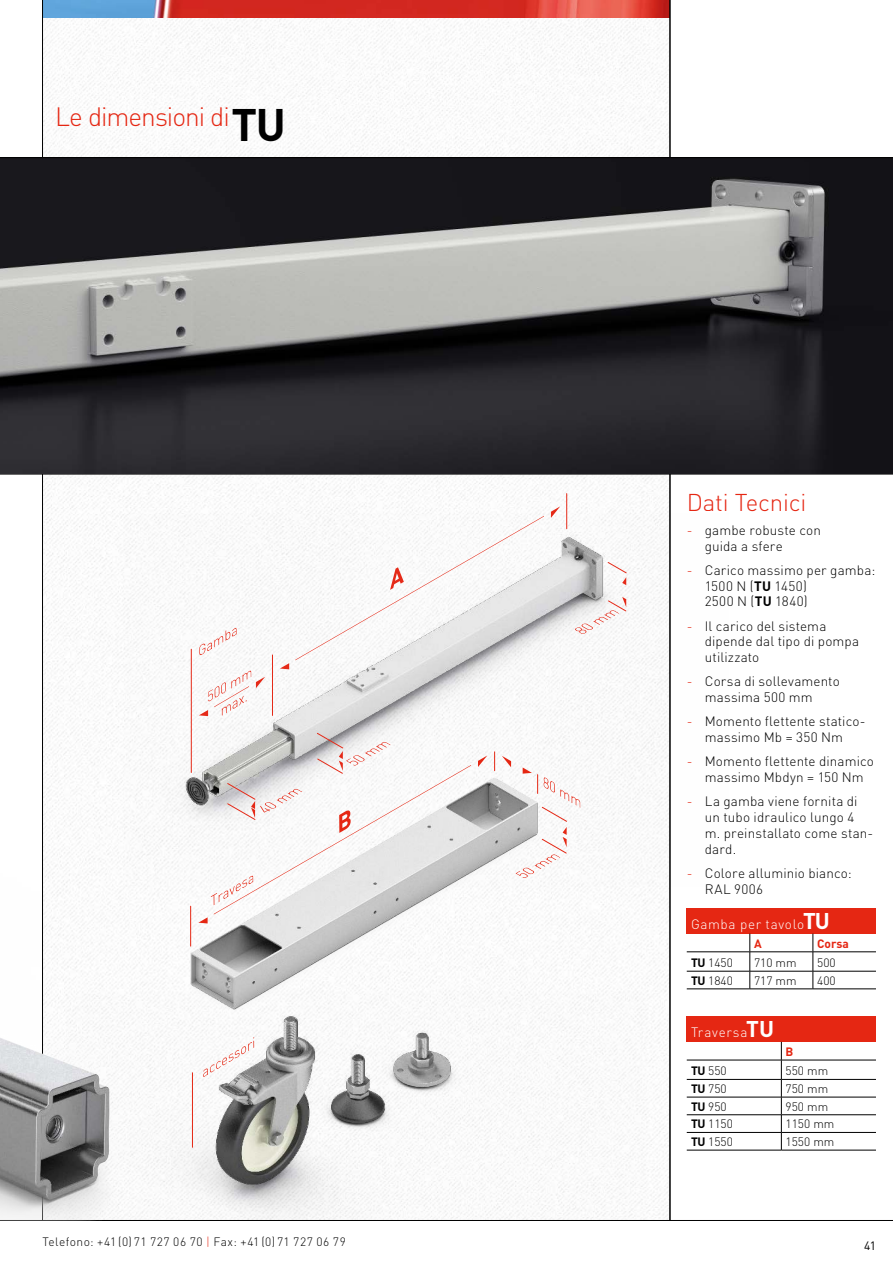
<style>
.page{position:relative;width:893px;height:1263px;background:#fff}
.page>*{position:absolute;margin:0;border:0;box-sizing:border-box;transform-origin:0 0}
.t1{font:300 26.25px "DIN Pro";letter-spacing:-.04em;color:#e52713}
.t2{font:300 24px "DIN Pro";letter-spacing:-.01em;color:#e52713}
.t3{font:300 13.5px/15.8px "DIN Pro";letter-spacing:.01em;color:#000}
.t4{font:300 13.5px "DIN Pro";letter-spacing:.05em;color:#fff}
.t5{font:300 12px "DIN Pro";color:#000}
.t6{font:300 12px "DIN Pro";letter-spacing:.035em;color:#000}
.t7{font:700 12px "DIN Pro";color:#e52713}
.t8{font:12px "DIN";color:#000}
.s1{font-weight:700;font-size:45px;color:#000}
.s2{color:#e52713}
.s3{font-weight:700}
.s4{font-weight:700;font-size:22.5px}
</style>
<div class="page">
<img style="left:43px;top:475px;width:627px;height:745px">
<img style="left:43px;top:17px;width:627px;height:140px">
<img style="left:43px;top:0;width:627px;height:17px">
<hr style="left:42px;top:0;width:1px;height:1220px;background:#000">
<hr style="left:0;top:1220px;width:893px;height:1px;background:#000">
<hr style="left:670px;top:0;width:1px;height:1221px;background:#000">
<hr style="left:0;top:474px;width:893px;height:1px;background:#000">
<img style="left:0;top:158px;width:893px;height:316px">
<hr style="left:0;top:157px;width:893px;height:1px;background:#000">
<img style="left:0;top:609px;width:123px;height:611px">
<div style="left:687px;top:908px;width:189px;height:26px;background:#e52713"></div>
<svg style="left:813px;top:934px;width:1px;height:54px"></svg>
<hr style="left:687px;top:951px;width:63px;height:1px;background:#000">
<hr style="left:750px;top:951px;width:63px;height:1px;background:#000">
<hr style="left:813px;top:951px;width:63px;height:1px;background:#000">
<hr style="left:687px;top:971px;width:63px;height:1px;background:#000">
<hr style="left:750px;top:971px;width:63px;height:1px;background:#000">
<svg style="left:750px;top:934px;width:1px;height:54px"></svg>
<hr style="left:813px;top:971px;width:63px;height:1px;background:#000">
<hr style="left:687px;top:988px;width:63px;height:1px;background:#000">
<hr style="left:750px;top:988px;width:63px;height:1px;background:#000">
<hr style="left:813px;top:988px;width:63px;height:1px;background:#000">
<div style="left:687px;top:1016px;width:189px;height:26px;background:#e52713"></div>
<hr style="left:687px;top:1150px;width:94px;height:1px;background:#000">
<hr style="left:781px;top:1150px;width:95px;height:1px;background:#000">
<hr style="left:687px;top:1060px;width:94px;height:1px;background:#000">
<hr style="left:781px;top:1060px;width:95px;height:1px;background:#000">
<hr style="left:687px;top:1079px;width:94px;height:1px;background:#000">
<hr style="left:781px;top:1079px;width:95px;height:1px;background:#000">
<hr style="left:687px;top:1097px;width:94px;height:1px;background:#000">
<hr style="left:781px;top:1097px;width:95px;height:1px;background:#000">
<hr style="left:687px;top:1114px;width:94px;height:1px;background:#000">
<hr style="left:781px;top:1114px;width:95px;height:1px;background:#000">
<hr style="left:687px;top:1132px;width:94px;height:1px;background:#000">
<hr style="left:781px;top:1132px;width:95px;height:1px;background:#000">
<svg style="left:781px;top:1042px;width:1px;height:108px"></svg>
<img style="left:123px;top:514px;width:548px;height:373px">
<img style="left:66px;top:991px;width:581px;height:230px">
<img style="left:86px;top:750px;width:498px;height:353px">
<svg style="left:203px;top:1037px;width:51px;height:40px"></svg>
<hr style="left:192px;top:1073px;width:1px;height:74px;background:#e52713">
<hr style="left:191px;top:649px;width:1px;height:123px;background:#e52a18">
<svg style="left:280px;top:663px;width:9px;height:6px"></svg>
<svg style="left:551px;top:506px;width:9px;height:12px"></svg>
<svg style="left:295px;top:516px;width:249px;height:144px"></svg>
<hr style="left:272px;top:655px;width:1px;height:60px;background:#e52a18">
<svg style="left:566px;top:493px;width:61px;height:141px"></svg>
<svg style="left:199px;top:628px;width:38px;height:27px"></svg>
<svg style="left:199px;top:671px;width:66px;height:45px"></svg>
<svg style="left:478px;top:755px;width:9px;height:12px"></svg>
<svg style="left:494px;top:752px;width:1px;height:19px"></svg>
<hr style="left:190px;top:906px;width:1px;height:40px;background:#e52713">
<svg style="left:198px;top:732px;width:273px;height:191px"></svg>
<svg style="left:502px;top:756px;width:78px;height:122px"></svg>
<h1 class="t1" style="left:55px;top:96px;width:232px">Le dimensioni di<span class="s1">TU</span></h1>
<h2 class="t2" style="left:687px;top:484px;width:121px">Dati Tecnici</h2>
<p class="t3" style="left:705px;top:521px;width:118px;text-indent:-18px"><span class="s2">-</span> gambe robuste con guida a sfere</p>
<p class="t3" style="left:705px;top:561px;width:172px;text-indent:-18px"><span class="s2">-</span> Carico massimo per gamba:<br>1500 N (<span class="s3">TU</span> 1450)<br>2500 N (<span class="s3">TU</span> 1840)</p>
<p class="t3" style="left:705px;top:617px;width:156px;text-indent:-18px"><span class="s2">-</span> Il carico del sistema dipende dal tipo di pompa utilizzato</p>
<p class="t3" style="left:705px;top:673px;width:136px;text-indent:-18px"><span class="s2">-</span> Corsa di sollevamento massima 500 mm</p>
<p class="t3" style="left:687px;top:713px;width:178px;text-align:center"><span class="s2">-</span> Momento flettente statico&shy;massimo Mb = 350 Nm</p>
<p class="t3" style="left:687px;top:753px;width:189px;text-align:center"><span class="s2">-</span> Momento flettente dinamico massimo Mbdyn = 150 Nm</p>
<p class="t3" style="left:705px;top:793px;width:170px;text-indent:-18px"><span class="s2">-</span> La gamba viene fornita di un tubo idraulico lungo 4 m. preinstallato come stan&shy;dard.</p>
<p class="t3" style="left:705px;top:864px;width:148px;text-indent:-18px"><span class="s2">-</span> Colore alluminio bianco:<br>RAL 9006</p>
<p class="t4" style="left:691px;top:914px;width:140px">Gamba per tavolo<span class="s4">TU</span></p>
<p class="t7" style="left:754px;top:933px;width:9px">A</p>
<p class="t7" style="left:817px;top:933px;width:33px">Corsa</p>
<p class="t5" style="left:691px;top:953px;width:43px"><span class="s3">TU</span> 1450</p>
<p class="t5" style="left:754px;top:953px;width:44px">710 mm</p>
<p class="t5" style="left:817px;top:953px;width:20px">500</p>
<p class="t5" style="left:691px;top:971px;width:43px"><span class="s3">TU</span> 1840</p>
<p class="t5" style="left:754px;top:971px;width:44px">717 mm</p>
<p class="t5" style="left:817px;top:971px;width:20px">400</p>
<p class="t4" style="left:691px;top:1022px;width:85px">Traversa<span class="s4">TU</span></p>
<p class="t7" style="left:786px;top:1041px;width:9px">B</p>
<p class="t5" style="left:691px;top:1062px;width:37px"><span class="s3">TU</span> 550</p>
<p class="t5" style="left:786px;top:1062px;width:44px">550 mm</p>
<p class="t5" style="left:691px;top:1079px;width:37px"><span class="s3">TU</span> 750</p>
<p class="t5" style="left:786px;top:1079px;width:44px">750 mm</p>
<p class="t5" style="left:691px;top:1097px;width:37px"><span class="s3">TU</span> 950</p>
<p class="t5" style="left:786px;top:1097px;width:44px">950 mm</p>
<p class="t5" style="left:691px;top:1115px;width:43px"><span class="s3">TU</span> 1150</p>
<p class="t5" style="left:786px;top:1115px;width:50px">1150 mm</p>
<p class="t5" style="left:691px;top:1132px;width:43px"><span class="s3">TU</span> 1550</p>
<p class="t5" style="left:786px;top:1132px;width:50px">1550 mm</p>
<p class="t6" style="left:43px;top:1232px;width:305px">Telefono: +41 (0) 71 727 06 70 <span class="s2">|</span> Fax: +41 (0) 71 727 06 79</p>
<p class="t8" style="left:864px;top:1238px;width:13px">41</p>
</div>
